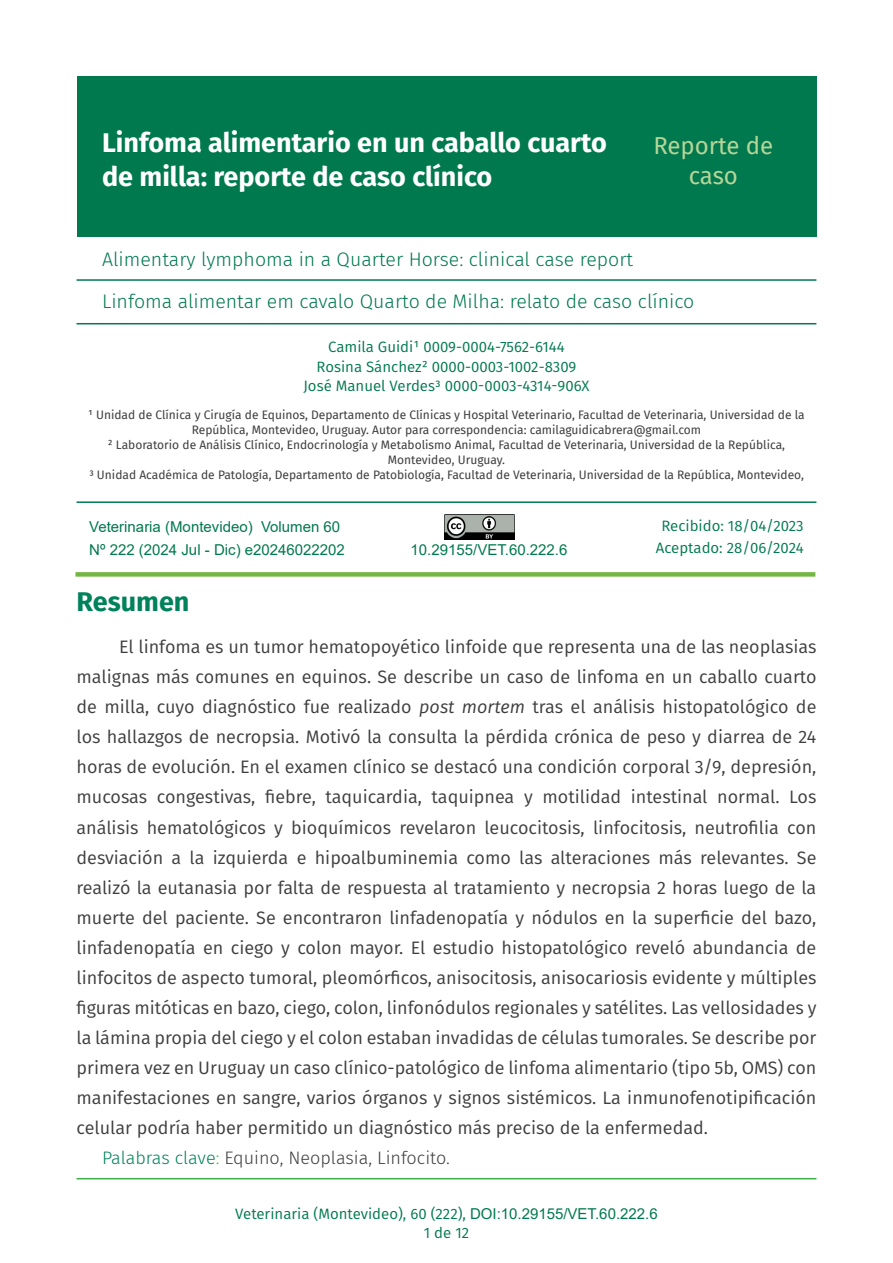
<style>
.page{position:relative;width:893px;height:1263px;background:#fff}
.page>*{position:absolute;margin:0;border:0;box-sizing:border-box;transform-origin:0 0}
.t1{font:700 27px/34.5px "Fira Sans";color:#fff}
.t2{font:700 27px "Fira Sans";color:#00825a}
.t3{font:24px/30px "Fira Sans";color:#b6d599;text-align:center}
.t4{font:300 19.5px/42px "Fira Sans";color:#00794e}
.t5{font:18px "Fira Sans";color:#3e3e3f}
.t6{font:300 18px "Fira Sans";color:#3e3e3f}
.t7{font:15px/19.5px "Fira Sans";color:#00794e;text-align:center}
.t8{font:15px/22.5px "Arial";color:#00794e}
.t9{font:12px/15px "Fira Sans";color:#3e3e3f;text-align:center}
.s1{font-style:italic}
.s2{color:#00825a}
.s3{color:#56b455}
.s4{font-family:"Arial"}
</style>
<div class="page">
<hr style="left:77px;top:1178px;width:739px;height:1px;background:#40ae49">
<div style="left:77px;top:77px;width:739px;height:160px;background:#00794e"></div>
<hr style="left:77px;top:323px;width:739px;height:1px;background:#00794e">
<hr style="left:77px;top:279px;width:739px;height:2px;background:#00794e">
<hr style="left:77px;top:501px;width:739px;height:2px;background:#00794e">
<div style="left:75px;top:572px;width:740px;height:5px;background:#73b743"></div>
<img style="left:444px;top:514px;width:70px;height:25px">
<h1 class="t1" style="left:102px;top:123px;width:506px">Linfoma alimentario en un caballo cuarto de milla: reporte de caso clínico</h1>
<h2 class="t3" style="left:653px;top:130px;width:121px">Reporte de caso</h2>
<p class="t4" style="left:102px;top:238px;width:594px">Alimentary lymphoma in a Quarter Horse: clinical case report<br>Linfoma alimentar em cavalo Quarto de Milha: relato de caso clínico</p>
<p class="t7" style="left:303px;top:337px;width:288px">Camila Guidi¹ 0009-0004-7562-6144<br>Rosina Sánchez² 0000-0003-1002-8309<br>José Manuel Verdes3 0000-0003-4314-906X</p>
<p class="t9" style="left:88px;top:407px;width:718px">¹ Unidad de Clínica y Cirugía de Equinos, Departamento de Clínicas y Hospital Veterinario, Facultad de Veterinaria, Universidad de la República, Montevideo, Uruguay. Autor para correspondencia: camilaguidicabrera@gmail.com<br>² Laboratorio de Análisis Clínico, Endocrinología y Metabolismo Animal, Facultad de Veterinaria, Universidad de la República, Montevideo, Uruguay.<br>3 Unidad Académica de Patología, Departamento de Patobiología, Facultad de Veterinaria, Universidad de la República, Montevideo,</p>
<p class="t7" style="left:656px;top:514px;width:149px;line-height:22.5px">Recibido: 18/04/2023<br>Aceptado: 28/06/2024</p>
<p class="t8" style="left:89px;top:516px;width:257px">Veterinaria (Montevideo) Volumen 60<br>Nº 222 (2024 Jul - Dic) e20246022202</p>
<h1 class="t2" style="left:77px;top:578px;width:114px">Resumen</h1>
<p class="t5" style="left:119px;top:634px;width:699px">El linfoma es un tumor hematopoyético linfoide que representa una de las neoplasias</p>
<p class="t5" style="left:77px;top:664px;width:741px">malignas más comunes en equinos. Se describe un caso de linfoma en un caballo cuarto</p>
<p class="t5" style="left:77px;top:694px;width:741px">de milla, cuyo diagnóstico fue realizado <span class="s1">post mortem</span> tras el análisis histopatológico de</p>
<p class="t5" style="left:77px;top:724px;width:741px">los hallazgos de necropsia. Motivó la consulta la pérdida crónica de peso y diarrea de 24</p>
<p class="t5" style="left:77px;top:754px;width:741px">horas de evolución. En el examen clínico se destacó una condición corporal 3/9, depresión,</p>
<p class="t5" style="left:77px;top:784px;width:741px">mucosas congestivas, fiebre, taquicardia, taquipnea y motilidad intestinal normal. Los</p>
<p class="t5" style="left:77px;top:814px;width:741px">análisis hematológicos y bioquímicos revelaron leucocitosis, linfocitosis, neutrofilia con</p>
<p class="t5" style="left:77px;top:844px;width:741px">desviación a la izquierda e hipoalbuminemia como las alteraciones más relevantes. Se</p>
<p class="t5" style="left:77px;top:874px;width:741px">realizó la eutanasia por falta de respuesta al tratamiento y necropsia 2 horas luego de la</p>
<p class="t5" style="left:77px;top:904px;width:741px">muerte del paciente. Se encontraron linfadenopatía y nódulos en la superficie del bazo,</p>
<p class="t5" style="left:77px;top:934px;width:741px">linfadenopatía en ciego y colon mayor. El estudio histopatológico reveló abundancia de</p>
<p class="t5" style="left:77px;top:964px;width:741px">linfocitos de aspecto tumoral, pleomórficos, anisocitosis, anisocariosis evidente y múltiples</p>
<p class="t5" style="left:77px;top:994px;width:741px">figuras mitóticas en bazo, ciego, colon, linfonódulos regionales y satélites. Las vellosidades y</p>
<p class="t5" style="left:77px;top:1024px;width:741px">la lámina propia del ciego y el colon estaban invadidas de células tumorales. Se describe por</p>
<p class="t5" style="left:77px;top:1054px;width:741px">primera vez en Uruguay un caso clínico-patológico de linfoma alimentario (tipo 5b, OMS) con</p>
<p class="t5" style="left:77px;top:1084px;width:741px">manifestaciones en sangre, varios órganos y signos sistémicos. La inmunofenotipificación</p>
<p class="t5" style="left:77px;top:1114px;width:633px">celular podría haber permitido un diagnóstico más preciso de la enfermedad.</p>
<p class="t6" style="left:102px;top:1144px;width:349px"><span class="s2">Palabras clave</span><span class="s3">:</span> Equino, Neoplasia, Linfocito.</p>
<p class="t8" style="left:411px;top:538px;width:158px">10.29155/VET.60.222.6</p>
<p class="t7" style="left:235px;top:1203px;width:424px">Veterinaria (Montevideo), 60 (222), <span class="s4">DOI:10.29155/VET.60.222.6<br></span>1 de 12</p>
</div>
